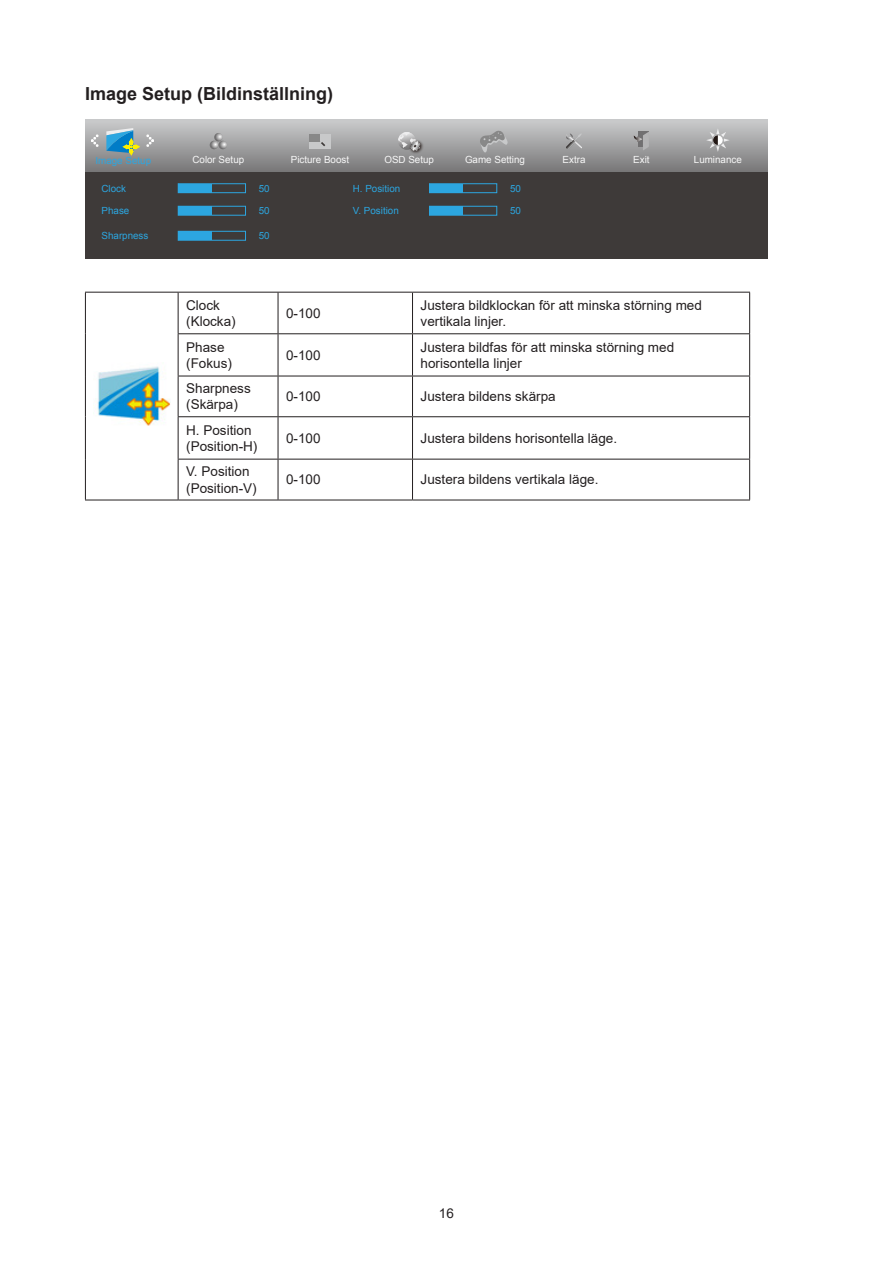
<style>
.page{position:relative;width:893px;height:1263px;background:#fff}
.page>*{position:absolute;margin:0;border:0;box-sizing:border-box;transform-origin:0 0}
.Heading_3{font:700 18px "Arial";color:#231f20}
.无间隔{font:13.5px/16.2px "Arial";color:#231f20}
.t1{font:9.75px "Arial";color:#2ca6e0}
.t2{font:9.75px "Arial";color:#f7f7f7}
</style>
<div class="page">
<svg style="left:85px;top:119px;width:683px;height:53px;background:#a0a0a1"></svg>
<div style="left:85px;top:172px;width:683px;height:87px;background:#3e3a39"></div>
<svg style="left:91px;top:134px;width:8px;height:13px"></svg>
<svg style="left:146px;top:134px;width:8px;height:13px"></svg>
<svg style="left:210px;top:133px;width:17px;height:16px"></svg>
<div style="left:309px;top:134px;width:21px;height:15px;background:#c8c9ca"></div>
<div style="left:309px;top:134px;width:11px;height:7px;background:#888"></div>
<img style="left:407px;top:138px;width:18px;height:18px">
<svg style="left:398px;top:132px;width:23px;height:19px"></svg>
<svg style="left:634px;top:132px;width:15px;height:19px"></svg>
<svg style="left:565px;top:133px;width:18px;height:16px"></svg>
<svg style="left:106px;top:128px;width:34px;height:28px"></svg>
<div style="left:178px;top:183px;width:68px;height:10px;border:1px solid #2ca6e0"></div>
<div style="left:178px;top:184px;width:34px;height:9px;background:#2ca6e0"></div>
<div style="left:178px;top:206px;width:68px;height:10px;border:1px solid #2ca6e0"></div>
<div style="left:178px;top:206px;width:34px;height:9px;background:#2ca6e0"></div>
<div style="left:429px;top:183px;width:68px;height:10px;border:1px solid #2ca6e0"></div>
<div style="left:429px;top:184px;width:34px;height:9px;background:#2ca6e0"></div>
<div style="left:429px;top:206px;width:68px;height:10px;border:1px solid #2ca6e0"></div>
<div style="left:429px;top:206px;width:34px;height:9px;background:#2ca6e0"></div>
<div style="left:178px;top:231px;width:68px;height:10px;border:1px solid #2ca6e0"></div>
<div style="left:178px;top:231px;width:34px;height:9px;background:#2ca6e0"></div>
<svg style="left:706px;top:128px;width:24px;height:24px"></svg>
<svg style="left:480px;top:130px;width:28px;height:23px"></svg>
<hr style="left:85px;top:292px;width:93px;height:1px;background:#231f20">
<hr style="left:85px;top:293px;width:1px;height:41px;background:#231f20">
<hr style="left:178px;top:292px;width:100px;height:1px;background:#231f20">
<hr style="left:178px;top:293px;width:1px;height:40px;background:#231f20">
<hr style="left:278px;top:292px;width:134px;height:1px;background:#231f20">
<hr style="left:278px;top:293px;width:1px;height:40px;background:#231f20">
<hr style="left:412px;top:292px;width:338px;height:1px;background:#231f20">
<hr style="left:412px;top:293px;width:1px;height:40px;background:#231f20">
<hr style="left:749px;top:293px;width:1px;height:40px;background:#231f20">
<hr style="left:85px;top:334px;width:1px;height:42px;background:#231f20">
<hr style="left:178px;top:333px;width:100px;height:1px;background:#231f20">
<hr style="left:178px;top:334px;width:1px;height:42px;background:#231f20">
<hr style="left:278px;top:333px;width:134px;height:1px;background:#231f20">
<hr style="left:278px;top:334px;width:1px;height:42px;background:#231f20">
<hr style="left:412px;top:333px;width:338px;height:1px;background:#231f20">
<hr style="left:412px;top:334px;width:1px;height:42px;background:#231f20">
<hr style="left:749px;top:334px;width:1px;height:42px;background:#231f20">
<hr style="left:85px;top:376px;width:1px;height:41px;background:#231f20">
<hr style="left:178px;top:376px;width:100px;height:1px;background:#231f20">
<hr style="left:178px;top:376px;width:1px;height:40px;background:#231f20">
<hr style="left:278px;top:376px;width:134px;height:1px;background:#231f20">
<hr style="left:278px;top:376px;width:1px;height:40px;background:#231f20">
<hr style="left:412px;top:376px;width:338px;height:1px;background:#231f20">
<hr style="left:412px;top:376px;width:1px;height:40px;background:#231f20">
<hr style="left:749px;top:376px;width:1px;height:40px;background:#231f20">
<hr style="left:85px;top:417px;width:1px;height:42px;background:#231f20">
<hr style="left:178px;top:416px;width:100px;height:1px;background:#231f20">
<hr style="left:178px;top:417px;width:1px;height:42px;background:#231f20">
<hr style="left:278px;top:416px;width:134px;height:1px;background:#231f20">
<hr style="left:278px;top:417px;width:1px;height:42px;background:#231f20">
<hr style="left:412px;top:416px;width:338px;height:1px;background:#231f20">
<hr style="left:412px;top:417px;width:1px;height:42px;background:#231f20">
<hr style="left:749px;top:417px;width:1px;height:42px;background:#231f20">
<hr style="left:85px;top:459px;width:1px;height:41px;background:#231f20">
<hr style="left:178px;top:459px;width:100px;height:1px;background:#231f20">
<hr style="left:178px;top:459px;width:1px;height:41px;background:#231f20">
<hr style="left:278px;top:459px;width:134px;height:1px;background:#231f20">
<hr style="left:278px;top:459px;width:1px;height:41px;background:#231f20">
<hr style="left:412px;top:459px;width:338px;height:1px;background:#231f20">
<hr style="left:412px;top:459px;width:1px;height:41px;background:#231f20">
<hr style="left:749px;top:459px;width:1px;height:41px;background:#231f20">
<hr style="left:85px;top:500px;width:93px;height:1px;background:#231f20">
<hr style="left:178px;top:500px;width:100px;height:1px;background:#231f20">
<hr style="left:278px;top:500px;width:134px;height:1px;background:#231f20">
<hr style="left:412px;top:500px;width:338px;height:1px;background:#231f20">
<img style="left:97px;top:366px;width:73px;height:60px">
<p class="Heading_3" style="left:85px;top:81px;width:250px">Image Setup (Bildinställning)</p>
<p class="t2" style="left:465px;top:153px;width:62px">Game Setting</p>
<p class="t2" style="left:694px;top:153px;width:50px">Luminance</p>
<p class="t1" style="left:95px;top:154px;width:57px">Image Setup</p>
<p class="t2" style="left:192px;top:153px;width:53px">Color Setup</p>
<p class="t2" style="left:291px;top:153px;width:60px">Picture Boost</p>
<p class="t2" style="left:384px;top:153px;width:51px">OSD Setup</p>
<p class="t2" style="left:563px;top:153px;width:24px">Extra</p>
<p class="t2" style="left:633px;top:153px;width:18px">Exit</p>
<p class="t1" style="left:102px;top:182px;width:26px">Clock</p>
<p class="t1" style="left:259px;top:182px;width:12px">50</p>
<p class="t1" style="left:102px;top:205px;width:29px">Phase</p>
<p class="t1" style="left:259px;top:205px;width:12px">50</p>
<p class="t1" style="left:353px;top:182px;width:49px">H. Position</p>
<p class="t1" style="left:510px;top:182px;width:12px">50</p>
<p class="t1" style="left:353px;top:205px;width:48px">V. Position</p>
<p class="t1" style="left:510px;top:205px;width:12px">50</p>
<p class="t1" style="left:102px;top:230px;width:48px">Sharpness</p>
<p class="t1" style="left:259px;top:230px;width:12px">50</p>
<p class="无间隔" style="left:186px;top:297px;width:51px">Clock (Klocka)</p>
<p class="无间隔" style="left:286px;top:305px;width:36px">0-100</p>
<p class="无间隔" style="left:421px;top:297px;width:283px">Justera bildklockan för att minska störning med vertikala linjer.</p>
<p class="无间隔" style="left:186px;top:339px;width:47px">Phase (Fokus)</p>
<p class="无间隔" style="left:286px;top:347px;width:36px">0-100</p>
<p class="无间隔" style="left:421px;top:339px;width:255px">Justera bildfas för att minska störning med horisontella linjer</p>
<p class="无间隔" style="left:186px;top:380px;width:66px">Sharpness (Skärpa)</p>
<p class="无间隔" style="left:286px;top:388px;width:36px">0-100</p>
<p class="无间隔" style="left:421px;top:388px;width:137px">Justera bildens skärpa</p>
<p class="无间隔" style="left:186px;top:422px;width:73px">H. Position (Position-H)</p>
<p class="无间隔" style="left:286px;top:430px;width:36px">0-100</p>
<p class="无间隔" style="left:421px;top:430px;width:198px">Justera bildens horisontella läge.</p>
<p class="无间隔" style="left:186px;top:463px;width:72px">V. Position (Position-V)</p>
<p class="无间隔" style="left:286px;top:471px;width:36px">0-100</p>
<p class="无间隔" style="left:421px;top:471px;width:179px">Justera bildens vertikala läge.</p>
<p class="无间隔" style="left:439px;top:1205px;width:17px">16</p>
</div>
